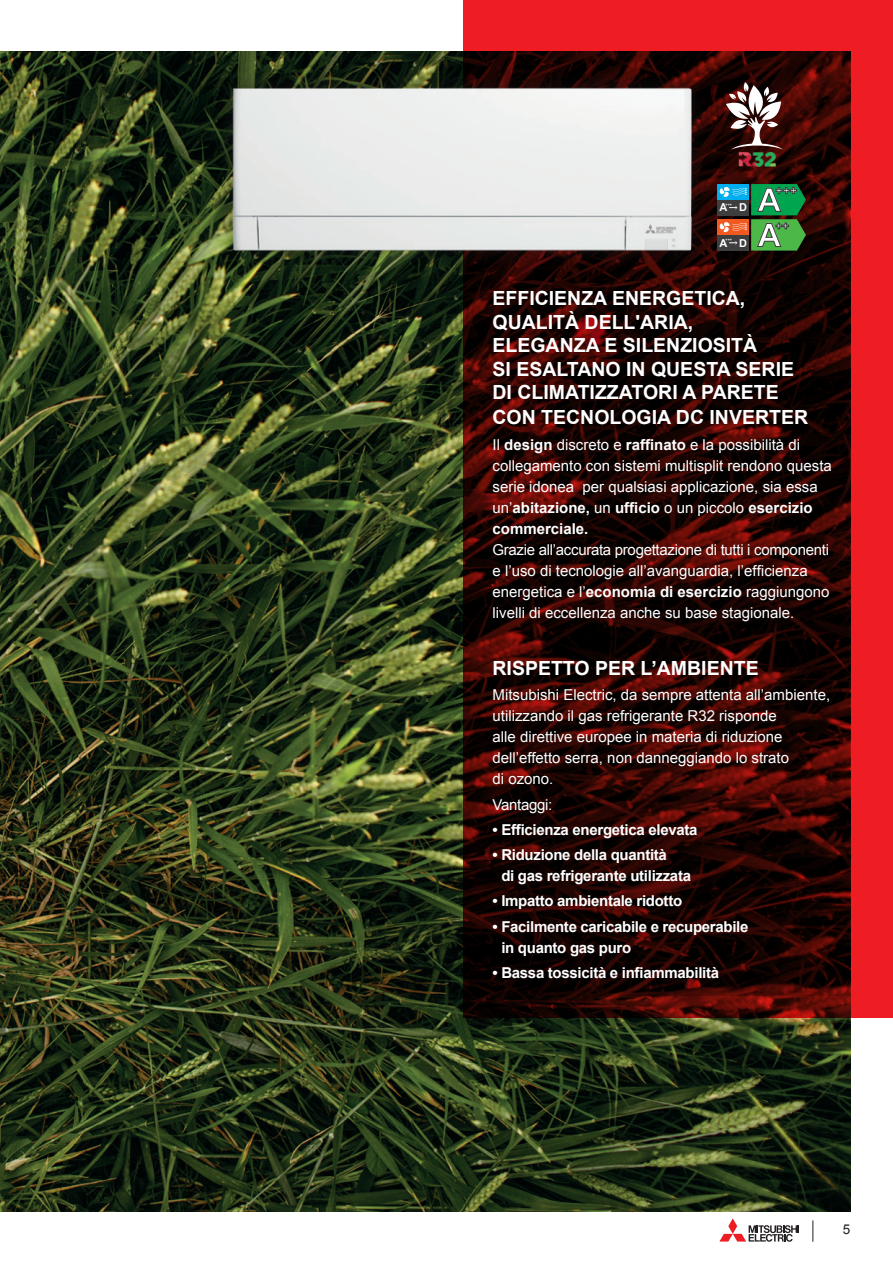
<style>
.page{position:relative;width:893px;height:1263px;background:#fff}
.page>*{position:absolute;margin:0;border:0;box-sizing:border-box;transform-origin:0 0}
.t1{font:700 32.1px "Arial";color:#fff}
.t2{font:700 19.5px/23.4px "Arial";color:#fff}
.t3{font:15px/21px "Arial";color:#fff}
.t4{font:700 15px/21px "Arial";letter-spacing:-.02em;color:#fff}
.t5{font:15px "Arial";letter-spacing:-.02em;color:#fff}
.t6{font:13.5px "Arial";color:#231f20}
.t7{font:700 12.45px "Arial";color:#fff}
.t8{font:700 11.85px "Arial";color:#fff}
.t9{font:700 10.95px "Arial";color:#fff}
.t10{font:700 3.75px "Arial";color:#fff}
.s1{font-weight:700}
</style>
<div class="page">
<svg style="left:719px;top:1218px;width:80px;height:24px"></svg>
<svg style="left:812px;top:1220px;width:1px;height:22px"></svg>
<img style="left:0;top:51px;width:850px;height:1161px">
<div style="left:463px;top:0;width:430px;height:1017px;background:#ee1d23"></div>
<svg style="left:463px;top:51px;width:387px;height:944px;background:#220402"></svg>
<svg style="left:706px;top:78px;width:99px;height:98px;background:#320603"></svg>
<svg style="left:726px;top:82px;width:57px;height:67px;background:#745b59"></svg>
<img style="left:738px;top:143px;width:38px;height:33px">
<div style="left:214px;top:68px;width:498px;height:202px;background:#231f20;opacity:.5"></div>
<img style="left:219px;top:74px;width:496px;height:192px">
<div style="left:718px;top:200px;width:31px;height:15px;background:#3e3e3f"></div>
<div style="left:718px;top:184px;width:31px;height:16px;background:#00aeef"></div>
<div style="left:718px;top:235px;width:31px;height:16px;background:#3e3e3f"></div>
<div style="left:718px;top:219px;width:31px;height:16px;background:#f15921"></div>
<svg style="left:719px;top:184px;width:87px;height:67px"></svg>
<p class="t9" style="left:719px;top:200px;width:9px">A</p>
<p class="t10" style="left:725px;top:202px;width:8px">+++</p>
<p class="t9" style="left:739px;top:200px;width:9px">D</p>
<p class="t9" style="left:719px;top:236px;width:9px">A</p>
<p class="t10" style="left:725px;top:237px;width:8px">+++</p>
<p class="t9" style="left:739px;top:236px;width:9px">D</p>
<p class="t7" style="left:775px;top:182px;width:23px">+++</p>
<h1 class="t1" style="left:758px;top:179px;width:25px">A</h1>
<p class="t8" style="left:775px;top:218px;width:15px">++</p>
<h1 class="t1" style="left:758px;top:214px;width:25px">A</h1>
<h2 class="t2" style="left:492px;top:288px;width:303px">EFFICIENZA ENERGETICA,<br>QUALITÀ DELL'ARIA,<br>ELEGANZA E SILENZIOSITÀ<br>SI ESALTANO IN QUESTA SERIE<br>DI CLIMATIZZATORI A PARETE</h2>
<h2 class="t2" style="left:492px;top:406px;width:317px">CON TECNOLOGIA DC INVERTER</h2>
<p class="t3" style="left:492px;top:434px;width:341px">Il <span class="s1">design</span> discreto e <span class="s1">raffinato</span> e la possibilità di collegamento con sistemi multisplit rendono questa serie idonea per qualsiasi applicazione, sia essa un’<span class="s1">abitazione,</span> un <span class="s1">ufficio</span> o un piccolo <span class="s1">esercizio commerciale.</span></p>
<p class="t3" style="left:492px;top:539px;width:338px">Grazie all’accurata progettazione di tutti i componenti e l’uso di tecnologie all’avanguardia, l’efficienza energetica e l’<span class="s1">economia di esercizio</span> raggiungono livelli di eccellenza anche su base stagionale.</p>
<h2 class="t2" style="left:492px;top:657px;width:268px">RISPETTO PER L’AMBIENTE</h2>
<p class="t3" style="left:492px;top:685px;width:339px">Mitsubishi Electric, da sempre attenta all’ambiente, utilizzando il gas refrigerante R32 risponde<br>alle direttive europee in materia di riduzione dell’effetto serra, non danneggiando lo strato<br>di ozono.</p>
<p class="t5" style="left:492px;top:795px;width:61px">Vantaggi:</p>
<p class="t4" style="left:492px;top:820px;width:206px">• Efficienza energetica elevata</p>
<p class="t4" style="left:501px;top:845px;width:191px;text-indent:-9px">• Riduzione della quantità<br>di gas refrigerante utilizzata</p>
<p class="t4" style="left:492px;top:891px;width:191px">• Impatto ambientale ridotto</p>
<p class="t4" style="left:501px;top:916px;width:249px;text-indent:-9px">• Facilmente caricabile e recuperabile in quanto gas puro</p>
<p class="t4" style="left:492px;top:963px;width:228px">• Bassa tossicità e infiammabilità</p>
<p class="t6" style="left:843px;top:1220px;width:9px">5</p>
</div>
